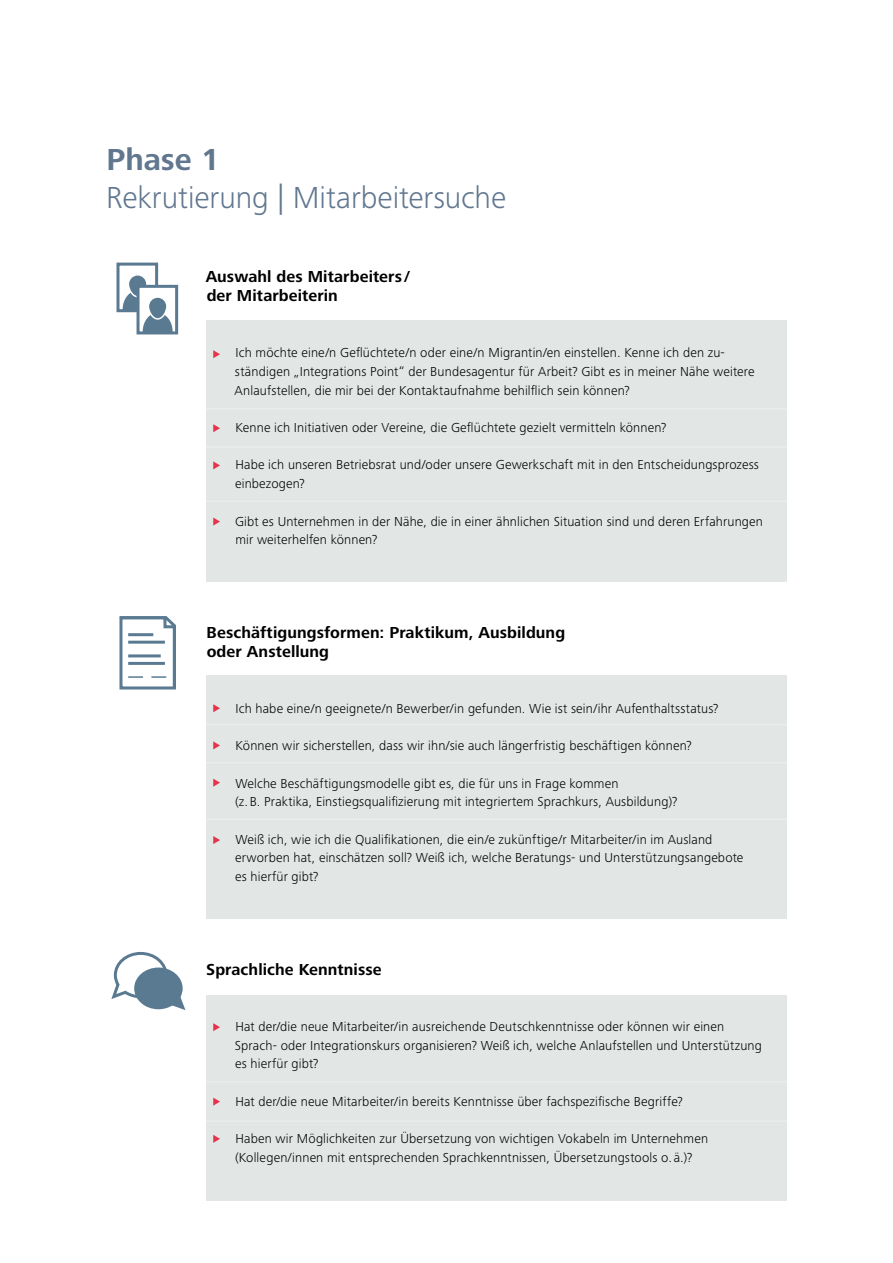
<style>
.page{position:relative;width:893px;height:1263px;background:#fff}
.page>*{position:absolute;margin:0;border:0;box-sizing:border-box;transform-origin:0 0}
.Absatzformat_1{font:300 31.5px "Frutiger Next Pro";color:#61778f}
.Absatzformat_1-2{font:700 31.5px "Frutiger Next Pro";letter-spacing:-.005em;color:#61778f}
.t1{font:700 16.5px/18.8px "Frutiger Next Pro";letter-spacing:.005em;color:#000}
.t2{font:300 13.5px/18.8px "Frutiger Next Pro";letter-spacing:.015em;color:#000}
</style>
<div class="page">
<div style="left:206px;top:995px;width:581px;height:206px;background:#e2e6e5"></div>
<div style="left:206px;top:320px;width:581px;height:262px;background:#e2e6e5"></div>
<div style="left:206px;top:675px;width:581px;height:243px;background:#e2e6e5"></div>
<div style="left:116px;top:263px;width:42px;height:49px;background:#fff;border:3px solid #5a7a92"></div>
<div style="left:128px;top:275px;width:19px;height:22px;background:#5a7a92;border-radius:9px"></div>
<div style="left:128px;top:274px;width:20px;height:23px;border:2px solid #fff;border-radius:9px"></div>
<div style="left:137px;top:285px;width:41px;height:49px;background:#fff;border:3px solid #5a7a92"></div>
<svg style="left:123px;top:290px;width:50px;height:43px"></svg>
<div style="left:148px;top:297px;width:19px;height:22px;background:#5a7a92;border-radius:9px"></div>
<div style="left:148px;top:296px;width:20px;height:24px;border:2px solid #fff;border-radius:9px"></div>
<svg style="left:111px;top:951px;width:75px;height:59px"></svg>
<svg style="left:119px;top:616px;width:57px;height:74px"></svg>
<hr style="left:128px;top:641px;width:37px;height:3px;background:#5a7a92">
<hr style="left:128px;top:662px;width:37px;height:3px;background:#5a7a92">
<svg style="left:213px;top:350px;width:7px;height:8px"></svg>
<svg style="left:213px;top:424px;width:7px;height:8px"></svg>
<svg style="left:213px;top:461px;width:7px;height:8px"></svg>
<svg style="left:213px;top:517px;width:7px;height:9px"></svg>
<hr style="left:196px;top:408px;width:595px;height:1px;background:#fff">
<hr style="left:196px;top:446px;width:595px;height:2px;background:#fff">
<hr style="left:196px;top:501px;width:595px;height:1px;background:#fff">
<svg style="left:213px;top:704px;width:7px;height:8px"></svg>
<svg style="left:213px;top:741px;width:7px;height:8px"></svg>
<svg style="left:213px;top:779px;width:7px;height:8px"></svg>
<svg style="left:213px;top:836px;width:7px;height:8px"></svg>
<hr style="left:196px;top:724px;width:595px;height:1px;background:#fff">
<hr style="left:196px;top:762px;width:595px;height:1px;background:#fff">
<hr style="left:196px;top:819px;width:595px;height:1px;background:#fff">
<hr style="left:196px;top:1081px;width:595px;height:1px;background:#fff">
<hr style="left:196px;top:1120px;width:595px;height:2px;background:#fff">
<svg style="left:213px;top:1023px;width:7px;height:8px"></svg>
<svg style="left:213px;top:1097px;width:7px;height:9px"></svg>
<svg style="left:213px;top:1135px;width:7px;height:8px"></svg>
<p class="Absatzformat_1-2" style="left:107px;top:142px;width:115px">Phase 1</p>
<p class="Absatzformat_1" style="left:106px;top:179px;width:402px">Rekrutierung | Mitarbeitersuche</p>
<p class="t1" style="left:206px;top:267px;width:205px">Auswahl des Mitarbeiters / der Mitarbeiterin</p>
<p class="t2" style="left:235px;top:343px;width:522px">Ich möchte eine/n Geflüchtete/n oder eine/n Migrantin/en einstellen. Kenne ich den zu&shy;ständigen „Integrations Point“ der Bundesagentur für Arbeit? Gibt es in meiner Nähe weitere<br>Anlaufstellen, die mir bei der Kontaktaufnahme behilflich sein können?</p>
<p class="t2" style="left:235px;top:418px;width:433px">Kenne ich Initiativen oder Vereine, die Geflüchtete gezielt vermitteln können?</p>
<p class="t2" style="left:235px;top:456px;width:525px">Habe ich unseren Betriebsrat und/oder unsere Gewerkschaft mit in den Entscheidungsprozess einbezogen?</p>
<p class="t2" style="left:235px;top:512px;width:530px">Gibt es Unternehmen in der Nähe, die in einer ähnlichen Situation sind und deren Erfahrungen mir weiterhelfen können?</p>
<p class="t1" style="left:207px;top:623px;width:360px">Beschäftigungsformen: Praktikum, Ausbildung oder Anstellung</p>
<p class="t2" style="left:235px;top:699px;width:485px">Ich habe eine/n geeignete/n Bewerber/in gefunden. Wie ist sein/ihr Aufenthaltsstatus?</p>
<p class="t2" style="left:235px;top:736px;width:458px">Können wir sicherstellen, dass wir ihn/sie auch längerfristig beschäftigen können?</p>
<p class="t2" style="left:235px;top:774px;width:444px">Welche Beschäftigungsmodelle gibt es, die für uns in Frage kommen<br>(z. B. Praktika, Einstiegsqualifizierung mit integriertem Sprachkurs, Ausbildung)?</p>
<p class="t2" style="left:235px;top:830px;width:510px">Weiß ich, wie ich die Qualifikationen, die ein/e zukünftige/r Mitarbeiter/in im Ausland erworben hat, einschätzen soll? Weiß ich, welche Beratungs- und Unterstützungsangebote es hierfür gibt?</p>
<p class="t1" style="left:206px;top:960px;width:177px">Sprachliche Kenntnisse</p>
<p class="t2" style="left:235px;top:1017px;width:529px">Hat der/die neue Mitarbeiter/in ausreichende Deutschkenntnisse oder können wir einen<br>Sprach- oder Integrationskurs organisieren? Weiß ich, welche Anlaufstellen und Unterstützung es hierfür gibt?</p>
<p class="t2" style="left:235px;top:1092px;width:449px">Hat der/die neue Mitarbeiter/in bereits Kenntnisse über fachspezifische Begriffe?</p>
<p class="t2" style="left:235px;top:1129px;width:475px">Haben wir Möglichkeiten zur Übersetzung von wichtigen Vokabeln im Unternehmen (Kollegen/innen mit entsprechenden Sprachkenntnissen, Übersetzungstools o. ä.)?</p>
</div>
